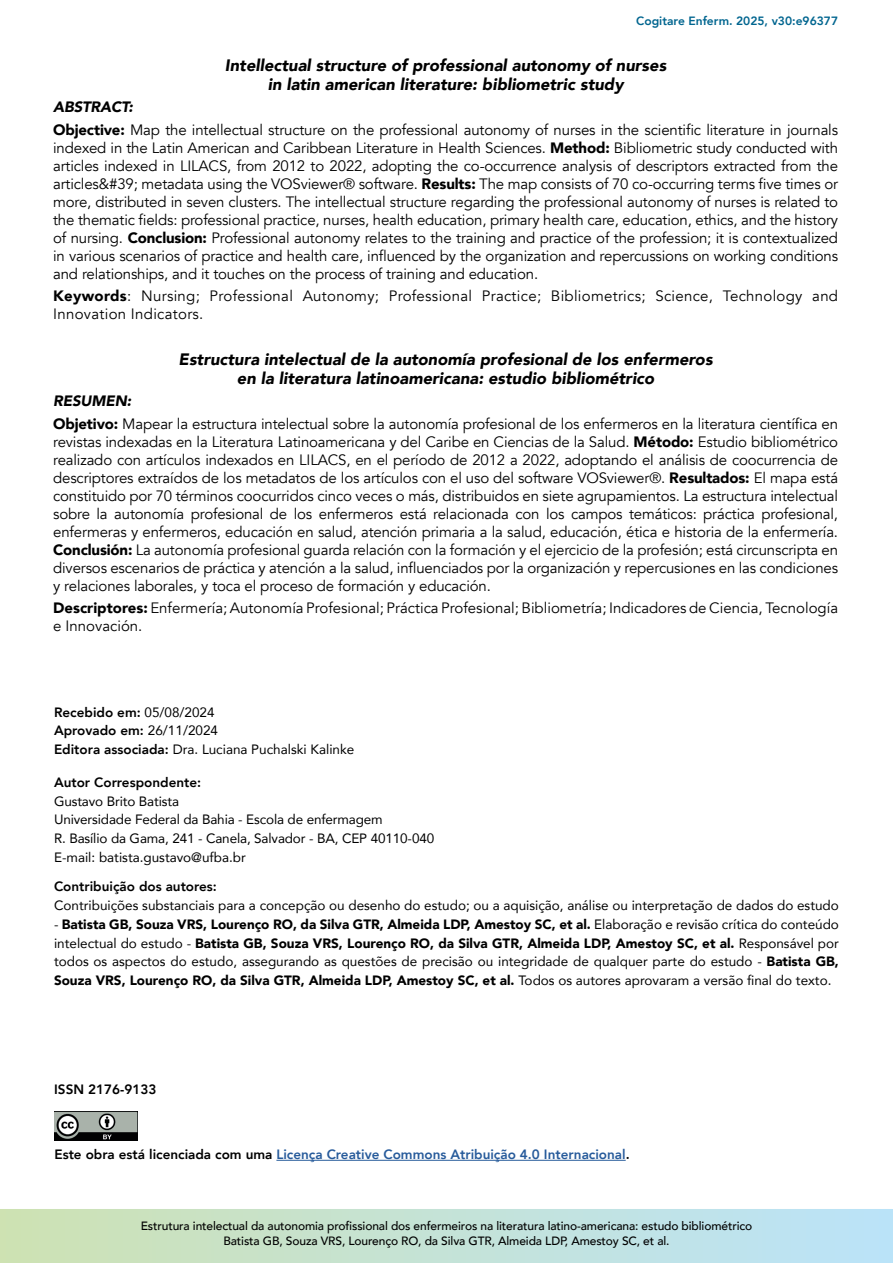
<style>
.page{position:relative;width:893px;height:1263px;background:#fff}
.page>*{position:absolute;margin:0;border:0;box-sizing:border-box;transform-origin:0 0}
.t1{font:italic 900 16.5px/19.5px "Avenir";color:#000;text-align:center}
.t2{font:15px/18px "Avenir";letter-spacing:-.01em;color:#000}
.t3{font:15px/18px "Avenir";letter-spacing:.02em;color:#000}
.t4{font:13.5px/18.8px "Avenir";color:#000}
.t5{font:800 13.5px "Avenir";color:#275b9b}
.t6{font:800 13.5px "Avenir";color:#000}
.t7{font:500 12px/15px "Avenir";letter-spacing:-.01em;color:#000;text-align:center}
.t8{font:800 12px "Avenir";color:#00658f}
.s1{font-weight:900;font-style:italic}
.s2{font-weight:900}
.s3{font-weight:800}
.s4{color:#000}
</style>
<div class="page">
<svg style="left:0;top:1209px;width:893px;height:54px;background:#c4e2d6"></svg>
<img style="left:54px;top:1111px;width:84px;height:29px">
<hr style="left:276px;top:1160px;width:350px;height:1px;background:#275b9b">
<p class="t8" style="left:636px;top:12px;width:203px">Cogitare Enferm. 2025, v30:e96377</p>
<p class="t1" style="left:225px;top:55px;width:443px">Intellectual structure of professional autonomy of nurses in latin american literature: bibliometric study</p>
<p class="t2" style="left:53px;top:96px;width:786px;line-height:22.2px"><span class="s1">ABSTRACT:<br></span><span class="s2">Objective:</span> Map the intellectual structure on the professional autonomy of nurses in the scientific literature in journals</p>
<p class="t2" style="left:53px;top:139px;width:786px;text-align:justify">indexed in the Latin American and Caribbean Literature in Health Sciences. <span class="s2">Method:</span> Bibliometric study conducted with articles indexed in LILACS, from 2012 to 2022, adopting the co-occurrence analysis of descriptors extracted from the articles&amp;#39; metadata using the VOSviewer® software. <span class="s2">Results:</span> The map consists of 70 co-occurring terms five times or more, distributed in seven clusters. The intellectual structure regarding the professional autonomy of nurses is related to the thematic fields: professional practice, nurses, health education, primary health care, education, ethics, and the history of nursing. <span class="s2">Conclusion:</span> Professional autonomy relates to the training and practice of the profession; it is contextualized in various scenarios of practice and health care, influenced by the organization and repercussions on working conditions and relationships, and it touches on the process of training and education.</p>
<p class="t3" style="left:53px;top:287px;width:786px"><span class="s2">Keywords</span>: Nursing; Professional Autonomy; Professional Practice; Bibliometrics; Science, Technology and<br>Innovation Indicators.</p>
<p class="t1" style="left:179px;top:349px;width:536px">Estructura intelectual de la autonomía profesional de los enfermeros en la literatura latinoamericana: estudio bibliométrico</p>
<p class="t2" style="left:53px;top:390px;width:786px;line-height:22.2px"><span class="s1">RESUMEN:<br></span><span class="s2">Objetivo:</span> Mapear la estructura intelectual sobre la autonomía profesional de los enfermeros en la literatura científica en</p>
<p class="t2" style="left:53px;top:433px;width:786px;text-align:justify">revistas indexadas en la Literatura Latinoamericana y del Caribe en Ciencias de la Salud. <span class="s2">Método:</span> Estudio bibliométrico realizado con artículos indexados en LILACS, en el período de 2012 a 2022, adoptando el análisis de coocurrencia de descriptores extraídos de los metadatos de los artículos con el uso del software VOSviewer®. <span class="s2">Resultados:</span> El mapa está constituido por 70 términos coocurridos cinco veces o más, distribuidos en siete agrupamientos. La estructura intelectual sobre la autonomía profesional de los enfermeros está relacionada con los campos temáticos: práctica profesional, enfermeras y enfermeros, educación en salud, atención primaria a la salud, educación, ética e historia de la enfermería.<br><span class="s2">Conclusión:</span> La autonomía profesional guarda relación con la formación y el ejercicio de la profesión; está circunscripta en diversos escenarios de práctica y atención a la salud, influenciados por la organización y repercusiones en las condiciones y relaciones laborales, y toca el proceso de formación y educación.</p>
<p class="t2" style="left:53px;top:599px;width:786px"><span class="s2">Descriptores:</span> Enfermería; Autonomía Profesional; Práctica Profesional; Bibliometría; Indicadores de Ciencia, Tecnología e Innovación.</p>
<p class="t4" style="left:54px;top:702px;width:302px"><span class="s3">Recebido em:</span> 05/08/2024<br><span class="s3">Aprovado em:</span> 26/11/2024<br><span class="s3">Editora associada:</span> Dra. Luciana Puchalski Kalinke</p>
<p class="t6" style="left:54px;top:771px;width:149px">Autor Correspondente:</p>
<p class="t4" style="left:54px;top:791px;width:382px">Gustavo Brito Batista<br>Universidade Federal da Bahia - Escola de enfermagem<br>R. Basílio da Gama, 241 - Canela, Salvador - BA, CEP 40110-040<br>E-mail: batista.gustavo@ufba.br</p>
<p class="t6" style="left:54px;top:876px;width:164px">Contribuição dos autores:</p>
<p class="t4" style="left:54px;top:895px;width:786px">Contribuições substanciais para a concepção ou desenho do estudo; ou a aquisição, análise ou interpretação de dados do estudo</p>
<p class="t4" style="left:54px;top:914px;width:786px;text-align:justify">- <span class="s2">Batista GB, Souza VRS, Lourenço RO, da Silva GTR, Almeida LDP, Amestoy SC, et al.</span> Elaboração e revisão crítica do conteúdo intelectual do estudo - <span class="s2">Batista GB, Souza VRS, Lourenço RO, da Silva GTR, Almeida LDP, Amestoy SC, et al.</span> Responsável por todos os aspectos do estudo, assegurando as questões de precisão ou integridade de qualquer parte do estudo - <span class="s2">Batista GB, Souza VRS, Lourenço RO, da Silva GTR, Almeida LDP, Amestoy SC, et al.</span> Todos os autores aprovaram a versão final do texto.</p>
<p class="t6" style="left:54px;top:1079px;width:104px">ISSN 2176-9133</p>
<p class="t5" style="left:54px;top:1144px;width:577px"><span class="s4">Este obra está licenciada com uma</span> Licença Creative Commons Atribuição 4.0 Internacional<span class="s4">.</span></p>
<p class="t7" style="left:141px;top:1218px;width:613px">Estrutura intelectual da autonomia profissional dos enfermeiros na literatura latino-americana: estudo bibliométrico<br>Batista GB, Souza VRS, Lourenço RO, da Silva GTR, Almeida LDP, Amestoy SC, et al.</p>
</div>
